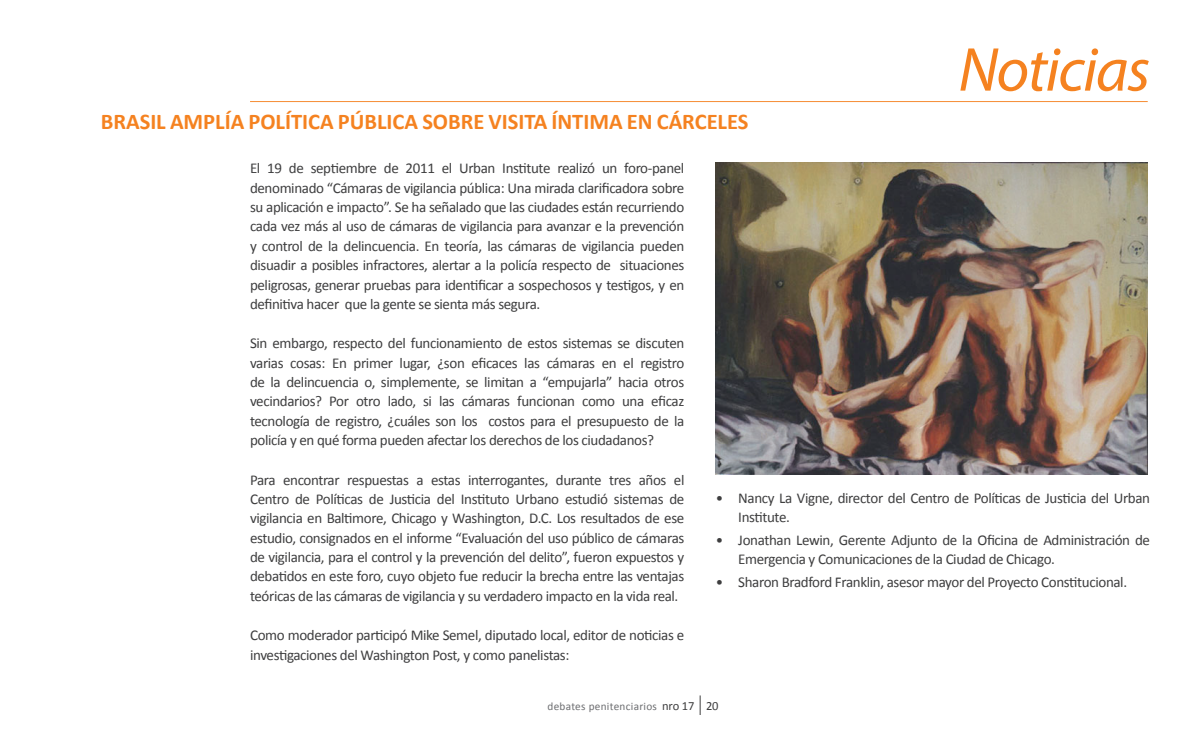
<style>
.page{position:relative;width:1194px;height:750px;background:#fff}
.page>*{position:absolute;margin:0;border:0;box-sizing:border-box;transform-origin:0 0}
.t1{font:italic 62.5px "Myriad Pro";letter-spacing:-.025em;color:#f58220}
.t2{font:700 22.5px "Calibri";color:#f58220}
.t3{font:15px/19.4px "Calibri";letter-spacing:-.025em;color:#3e3e3f;text-align:justify}
.t4{font:11.25px "Calibri";letter-spacing:.025em;color:#6c6d70}
.s1{font-size:12.5px;color:#3e3e3f}
</style>
<div class="page">
<svg style="left:700px;top:695px;width:1px;height:20px"></svg>
<hr style="left:250px;top:101px;width:898px;height:1px;background:#f68c32">
<img style="left:716px;top:162px;width:432px;height:313px">
<h2 class="t2" style="left:101px;top:108px;width:24px">BRASIL</h2>
<h2 class="t2" style="left:170px;top:108px;width:15px">AMPL</h2>
<h2 class="t2" style="left:225px;top:108px;width:78px">ÍA POLÍTICA</h2>
<h2 class="t2" style="left:338px;top:108px;width:38px">PÚBLICA</h2>
<h2 class="t2" style="left:422px;top:108px;width:39px">SOBRE</h2>
<h2 class="t2" style="left:488px;top:108px;width:24px">VISITA</h2>
<h2 class="t2" style="left:551px;top:108px;width:20px">ÍNTIMA</h2>
<h2 class="t2" style="left:627px;top:108px;width:43px">EN CÁRCELES</h2>
<h1 class="t1" style="left:958px;top:31px;width:193px">Noticias</h1>
<p class="t3" style="left:250px;top:158px;width:436px">El 19 de septiembre de 2011 el Urban Institute realizó un foro-panel denominado “Cámaras de vigilancia pública: Una mirada clarificadora sobre su aplicación e impacto”. Se ha señalado que las ciudades están recurriendo cada vez más al uso de cámaras de vigilancia para avanzar e la prevención y control de la delincuencia. En teoría, las cámaras de vigilancia pueden disuadir a posibles infractores, alertar a la policía respecto de situaciones peligrosas, generar pruebas para identificar a sospechosos y testigos, y en definitiva hacer que la gente se sienta más segura.</p>
<p class="t3" style="left:250px;top:333px;width:436px">Sin embargo, respecto del funcionamiento de estos sistemas se discuten varias cosas: En primer lugar, ¿son eficaces las cámaras en el registro de la delincuencia o, simplemente, se limitan a “empujarla” hacia otros vecindarios? Por otro lado, si las cámaras funcionan como una eficaz tecnología de registro, ¿cuáles son los costos para el presupuesto de la policía y en qué forma pueden afectar los derechos de los ciudadanos?</p>
<p class="t3" style="left:250px;top:469px;width:436px">Para encontrar respuestas a estas interrogantes, durante tres años el Centro de Políticas de Justicia del Instituto Urbano estudió sistemas de vigilancia en Baltimore, Chicago y Washington, D.C. Los resultados de ese estudio, consignados en el informe “Evaluación del uso público de cámaras de vigilancia, para el control y la prevención del delito”, fueron expuestos y debatidos en este foro, cuyo objeto fue reducir la brecha entre las ventajas teóricas de las cámaras de vigilancia y su verdadero impacto en la vida real.</p>
<p class="t3" style="left:250px;top:625px;width:436px">Como moderador participó Mike Semel, diputado local, editor de noticias e investigaciones del Washington Post, y como panelistas:</p>
<p class="t3" style="left:738px;top:487px;width:413px;text-indent:-22px">• Nancy La Vigne, director del Centro de Políticas de Justicia del Urban<br>Institute.</p>
<p class="t3" style="left:738px;top:529px;width:413px;text-indent:-22px">• Jonathan Lewin, Gerente Adjunto de la Oficina de Administración de<br>Emergencia y Comunicaciones de la Ciudad de Chicago.</p>
<p class="t3" style="left:716px;top:572px;width:413px">• Sharon Bradford Franklin, asesor mayor del Proyecto Constitucional.</p>
<p class="t4" style="left:547px;top:699px;width:173px">debates penitenciarios <span class="s1">nro 17 20</span></p>
</div>
